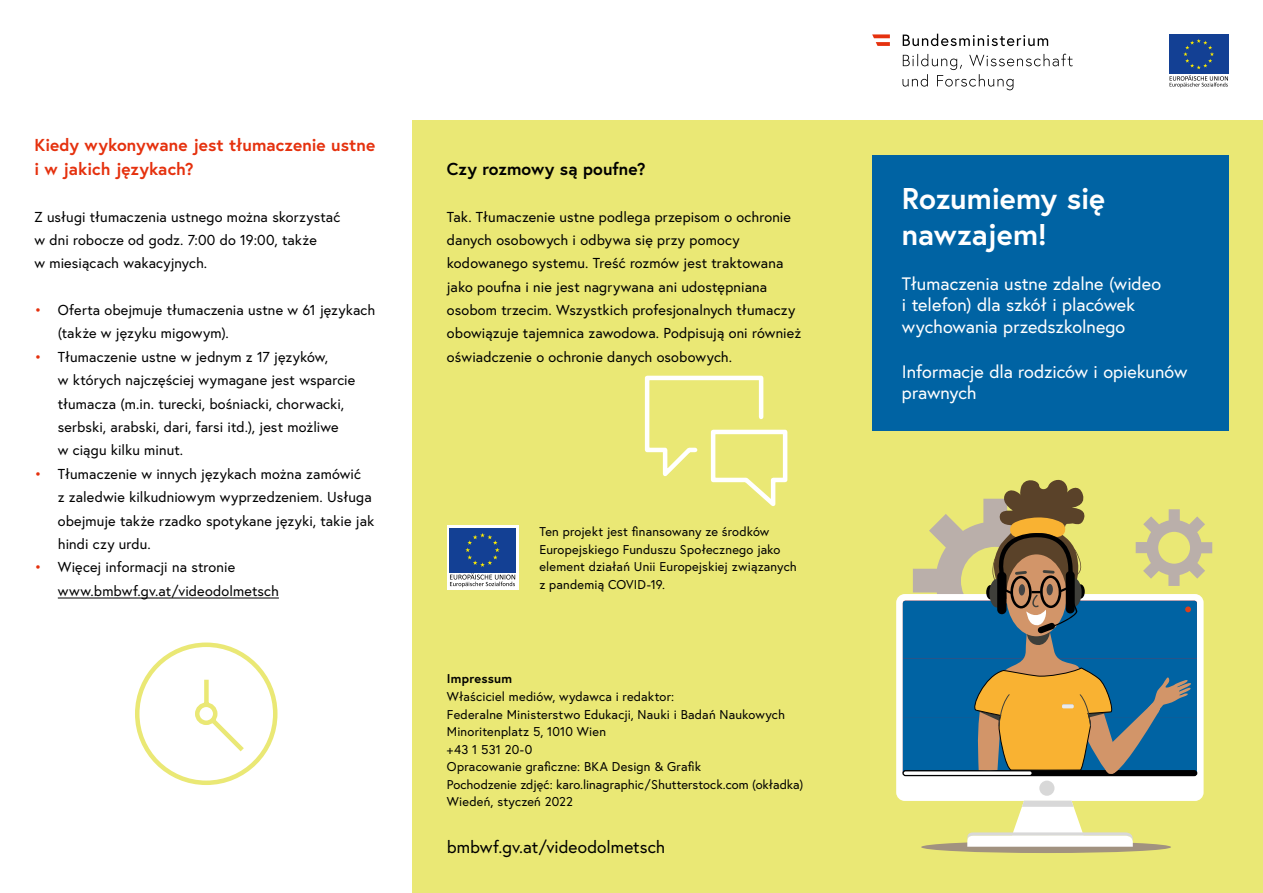
<style>
.page{position:relative;width:1263px;height:893px;background:#fff}
.page>*{position:absolute;margin:0;border:0;box-sizing:border-box;transform-origin:0 0}
.Cover_Titel{font:700 30px/36px "Europa Austria";letter-spacing:-.005em;color:#fff}
.Cover_Untertitel{font:18px/21.6px "Europa Austria";letter-spacing:-.005em;color:#fff}
.h2_ohne_Nummerierung{font:700 17.25px/23.4px "Europa Austria";color:#e5310e}
.Cover_p_Rückseite{font:17.25px "Europa Austria";color:#000}
.h2_ohne_Nummerierung-2{font:700 17.25px "Europa Austria";letter-spacing:.005em;color:#000}
.t1{font:14.4px/23.4px "Europa Austria";letter-spacing:.01em;color:#000}
.p_Impressum{font:12.75px/17.5px "Europa Austria";letter-spacing:.01em;color:#000}
.h_Impressum{font:700 12.75px "Europa Austria";letter-spacing:.015em;color:#000}
.s1{color:#e5310e}
</style>
<div class="page">
<div style="left:412px;top:121px;width:426px;height:772px;background:#eae875"></div>
<div style="left:838px;top:121px;width:425px;height:772px;background:#eae875"></div>
<div style="left:921px;top:841px;width:250px;height:12px;background:#a19280;border-radius:50%"></div>
<div style="left:896px;top:594px;width:307px;height:207px;background:#fff;border-radius:9px"></div>
<div style="left:1039px;top:781px;width:15px;height:15px;background:#d8d8d8;border-radius:50%"></div>
<svg style="left:967px;top:801px;width:166px;height:46px"></svg>
<div style="left:902px;top:770px;width:295px;height:6px;border:2px solid #000001;border-radius:2px"></div>
<svg style="left:903px;top:480px;width:309px;height:295px"></svg>
<svg style="left:644px;top:375px;width:144px;height:131px"></svg>
<svg style="left:902px;top:54px;width:171px;height:36px"></svg>
<svg style="left:903px;top:34px;width:145px;height:12px"></svg>
<svg style="left:872px;top:34px;width:18px;height:12px"></svg>
<div style="left:872px;top:155px;width:356px;height:276px;background:#0063a3"></div>
<hr style="left:58px;top:598px;width:221px;height:1px;background:#000">
<svg style="left:1169px;top:75px;width:59px;height:12px"></svg>
<div style="left:1169px;top:34px;width:59px;height:40px;background:#134094"></div>
<svg style="left:1183px;top:39px;width:31px;height:30px"></svg>
<svg style="left:135px;top:642px;width:143px;height:143px"></svg>
<svg style="left:447px;top:526px;width:71px;height:64px"></svg>
<svg style="left:450px;top:573px;width:65px;height:14px"></svg>
<div style="left:449px;top:528px;width:67px;height:44px;background:#134094"></div>
<svg style="left:465px;top:533px;width:35px;height:34px"></svg>
<h2 class="h2_ohne_Nummerierung" style="left:34px;top:133px;width:342px">Kiedy wykonywane jest tłumaczenie ustne i w jakich językach?</h2>
<p class="t1" style="left:34px;top:205px;width:307px">Z usługi tłumaczenia ustnego można skorzystać w dni robocze od godz. 7:00 do 19:00, także<br>w miesiącach wakacyjnych.</p>
<p class="t1" style="left:58px;top:298px;width:319px;text-indent:-23px"><span class="s1">•</span> Oferta obejmuje tłumaczenia ustne w 61 językach (także w języku migowym).</p>
<p class="t1" style="left:58px;top:345px;width:299px;text-indent:-23px"><span class="s1">•</span> Tłumaczenie ustne w jednym z 17 języków,<br>w których najczęściej wymagane jest wsparcie tłumacza (m.in. turecki, bośniacki, chorwacki, serbski, arabski, dari, farsi itd.), jest możliwe<br>w ciągu kilku minut.</p>
<p class="t1" style="left:58px;top:462px;width:318px;text-indent:-23px"><span class="s1">•</span> Tłumaczenie w innych językach można zamówić<br>z zaledwie kilkudniowym wyprzedzeniem. Usługa obejmuje także rzadko spotykane języki, takie jak hindi czy urdu.</p>
<p class="t1" style="left:58px;top:555px;width:223px;text-indent:-23px"><span class="s1">•</span> Więcej informacji na stronie www.bmbwf.gv.at/videodolmetsch</p>
<h2 class="h2_ohne_Nummerierung-2" style="left:447px;top:157px;width:200px">Czy rozmowy są poufne?</h2>
<p class="t1" style="left:447px;top:205px;width:356px">Tak. Tłumaczenie ustne podlega przepisom o ochronie danych osobowych i odbywa się przy pomocy kodowanego systemu. Treść rozmów jest traktowana jako poufna i nie jest nagrywana ani udostępniana osobom trzecim. Wszystkich profesjonalnych tłumaczy obowiązuje tajemnica zawodowa. Podpisują oni również oświadczenie o ochronie danych osobowych.</p>
<p class="p_Impressum" style="left:539px;top:523px;width:259px">Ten projekt jest finansowany ze środków Europejskiego Funduszu Społecznego jako element działań Unii Europejskiej związanych z pandemią COVID-19.</p>
<h1 class="h_Impressum" style="left:447px;top:670px;width:67px">Impressum</h1>
<p class="p_Impressum" style="left:447px;top:687px;width:229px">Właściciel mediów, wydawca i redaktor:</p>
<p class="p_Impressum" style="left:447px;top:705px;width:340px">Federalne Ministerstwo Edukacji, Nauki i Badań Naukowych</p>
<p class="p_Impressum" style="left:447px;top:723px;width:161px">Minoritenplatz 5, 1010 Wien</p>
<p class="p_Impressum" style="left:447px;top:740px;width:87px">+43 1 531 20-0</p>
<p class="p_Impressum" style="left:447px;top:758px;width:256px">Opracowanie graficzne: BKA Design &amp; Grafik</p>
<p class="p_Impressum" style="left:447px;top:775px;width:358px">Pochodzenie zdjęć: karo.linagraphic/Shutterstock.com (okładka)</p>
<p class="p_Impressum" style="left:447px;top:793px;width:127px">Wiedeń, styczeń 2022</p>
<p class="Cover_p_Rückseite" style="left:447px;top:836px;width:220px">bmbwf.gv.at/videodolmetsch</p>
<h1 class="Cover_Titel" style="left:902px;top:179px;width:205px">Rozumiemy się nawzajem!</h1>
<p class="Cover_Untertitel" style="left:902px;top:272px;width:261px">Tłumaczenia ustne zdalne (wideo i telefon) dla szkół i placówek wychowania przedszkolnego</p>
<p class="Cover_Untertitel" style="left:902px;top:360px;width:287px">Informacje dla rodziców i opiekunów prawnych</p>
</div>
